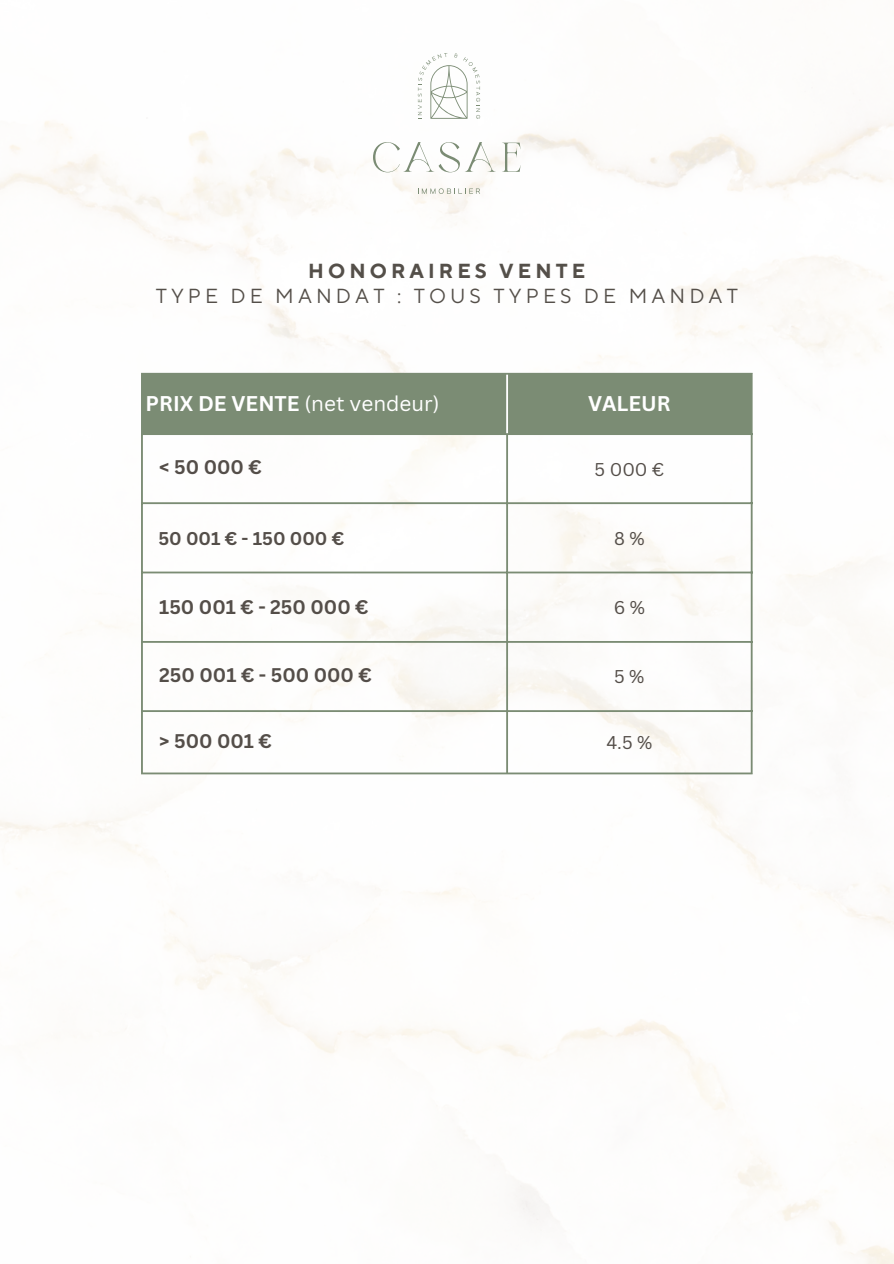
<style>
.page{position:relative;width:894px;height:1264px;background:#fff}
.page>*{position:absolute;margin:0;border:0;box-sizing:border-box;transform-origin:0 0}
.t1{font:20.7px "Canva Sans";color:#fff}
.t2{font:700 20.7px "Canva Sans";color:#fff}
.t3{font:20.25px "TT Norms Pro";letter-spacing:.2em;color:#544f49}
.t4{font:700 20.25px "TT Norms Pro";letter-spacing:.2em;color:#544f49}
.t5{font:700 19.2px "Canva Sans";color:#544e49}
.t6{font:18px "Canva Sans";color:#544e49}
.t7{font:700 18px "Canva Sans";color:#544e49}
.s1{font-weight:700}
</style>
<div class="page">
<div style="left:143px;top:375px;width:607px;height:58px;background:#7b8c74"></div>
<hr style="left:141px;top:375px;width:2px;height:397px;background:#7b8c74">
<hr style="left:506px;top:435px;width:2px;height:337px;background:#7b8c74">
<hr style="left:750px;top:375px;width:2px;height:397px;background:#7b8c74">
<hr style="left:141px;top:373px;width:611px;height:2px;background:#7b8c74">
<hr style="left:141px;top:433px;width:611px;height:2px;background:#7b8c74">
<hr style="left:141px;top:502px;width:611px;height:2px;background:#7b8c74">
<hr style="left:141px;top:571px;width:611px;height:2px;background:#7b8c74">
<hr style="left:141px;top:641px;width:611px;height:2px;background:#7b8c74">
<hr style="left:141px;top:710px;width:611px;height:2px;background:#7b8c74">
<hr style="left:141px;top:772px;width:611px;height:2px;background:#7b8c74">
<hr style="left:506px;top:375px;width:2px;height:58px;background:#fff">
<svg style="left:373px;top:142px;width:122px;height:30px"></svg>
<svg style="left:502px;top:143px;width:18px;height:29px"></svg>
<svg style="left:417px;top:188px;width:63px;height:6px"></svg>
<svg style="left:417px;top:53px;width:63px;height:66px"></svg>
<p class="t4" style="left:308px;top:259px;width:278px">HONORAIRES VENTE</p>
<p class="t3" style="left:156px;top:284px;width:583px">TYPE DE MANDAT : TOUS TYPES DE MANDAT</p>
<p class="t1" style="left:146px;top:388px;width:295px"><span class="s1">PRIX DE VENTE</span> (net vendeur)</p>
<p class="t2" style="left:588px;top:388px;width:84px">VALEUR</p>
<p class="t5" style="left:159px;top:454px;width:104px">&lt; 50 000 €</p>
<p class="t6" style="left:594px;top:456px;width:71px">5 000 €</p>
<p class="t7" style="left:158px;top:525px;width:187px">50 001 € - 150 000 €</p>
<p class="t6" style="left:614px;top:525px;width:32px">8 %</p>
<p class="t5" style="left:159px;top:593px;width:211px">150 001 € - 250 000 €</p>
<p class="t6" style="left:613px;top:594px;width:33px">6 %</p>
<p class="t5" style="left:159px;top:661px;width:214px">250 001 € - 500 000 €</p>
<p class="t6" style="left:614px;top:664px;width:32px">5 %</p>
<p class="t5" style="left:159px;top:727px;width:114px">&gt; 500 001 €</p>
<p class="t6" style="left:606px;top:730px;width:47px">4.5 %</p>
</div>
